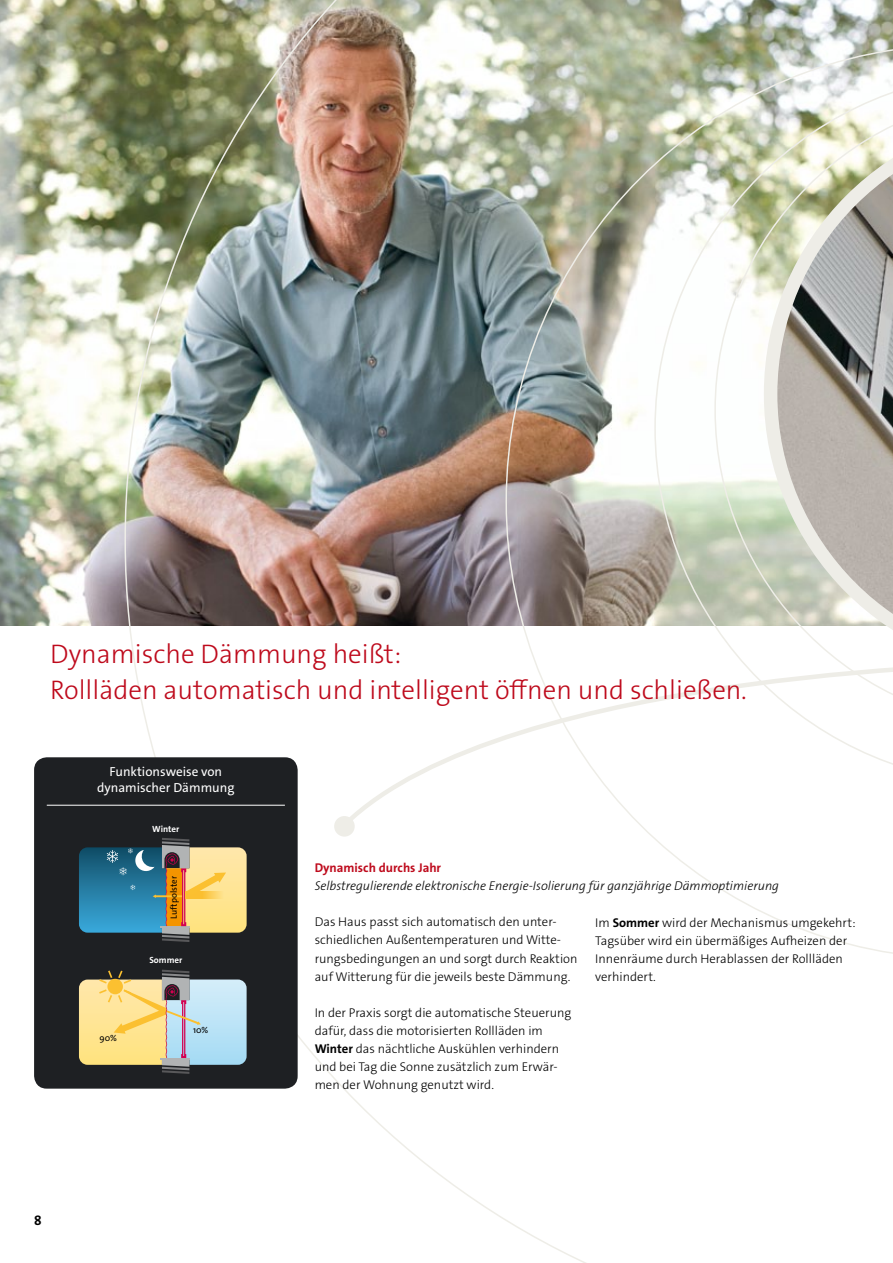
<style>
.page{position:relative;width:893px;height:1263px;background:#fff}
.page>*{position:absolute;margin:0;border:0;box-sizing:border-box;transform-origin:0 0}
.t1{font:300 27px/36px "The Sans Os F";color:#be0a1c}
.t2{font:700 13.5px "The Sans Os F";color:#000}
.t3{font:13.2px/15.8px "The Sans Os F";color:#fff;text-align:center}
.t4{font:300 12.75px/18px "The Sans Os F";color:#000}
.t5{font:italic 300 12.75px "The Sans Os F";color:#000}
.t6{font:700 12.75px "The Sans Os F";color:#be0a1c}
.t7{font:9px "The Sans Os F";color:#000}
.t8{font:700 9px "The Sans Os F";color:#fff}
.s1{font-weight:700}
</style>
<div class="page">
<img style="left:0;top:0;width:124px;height:625px">
<img style="left:124px;top:0;width:769px;height:1263px">
<img style="left:505px;top:44px;width:388px;height:915px">
<svg style="left:764px;top:114px;width:129px;height:545px;background:#c1c1b6"></svg>
<div style="left:334px;top:816px;width:21px;height:21px;background:#eeede7;border-radius:50%"></div>
<svg style="left:338px;top:659px;width:555px;height:172px"></svg>
<div style="left:34px;top:757px;width:264px;height:332px;background:#1e2023;border-radius:13px"></div>
<hr style="left:47px;top:805px;width:238px;height:1px;background:#fff">
<svg style="left:79px;top:838px;width:168px;height:104px"></svg>
<svg style="left:79px;top:970px;width:168px;height:104px"></svg>
<h1 class="t1" style="left:50px;top:636px;width:698px">Dynamische Dämmung heißt:<br>Rollläden automatisch und intelligent öffnen und schließen.</h1>
<p class="t3" style="left:97px;top:764px;width:139px">Funktionsweise von dynamischer Dämmung</p>
<p class="t8" style="left:152px;top:823px;width:29px">Winter</p>
<p class="t7" style="left:168px;top:918px;width:44px;rotate:-90deg">Luftpolster</p>
<p class="t7" style="left:99px;top:1032px;width:19px">90%</p>
<p class="t8" style="left:149px;top:954px;width:34px">Sommer</p>
<p class="t7" style="left:193px;top:1024px;width:17px">10%</p>
<p class="t6" style="left:315px;top:860px;width:128px">Dynamisch durchs Jahr</p>
<p class="t5" style="left:315px;top:878px;width:466px">Selbstregulierende elektronische Energie-Isolierung für ganzjährige Dämmoptimierung</p>
<p class="t4" style="left:315px;top:913px;width:264px">Das Haus passt sich automatisch den unter&shy;schiedlichen Außentemperaturen und Witte&shy;rungsbedingungen an und sorgt durch Reaktion auf Witterung für die jeweils beste Dämmung.</p>
<p class="t4" style="left:315px;top:1003px;width:258px">In der Praxis sorgt die automatische Steuerung dafür, dass die motorisierten Rollläden im <span class="s1">Winter</span> das nächtliche Auskühlen verhindern und bei Tag die Sonne zusätzlich zum Erwär&shy;men der Wohnung genutzt wird.</p>
<p class="t4" style="left:595px;top:913px;width:262px">Im <span class="s1">Sommer</span> wird der Mechanismus umgekehrt:<br>Tagsüber wird ein übermäßiges Aufheizen der Innenräume durch Herablassen der Rollläden verhindert.</p>
<p class="t2" style="left:34px;top:1212px;width:9px">8</p>
</div>
